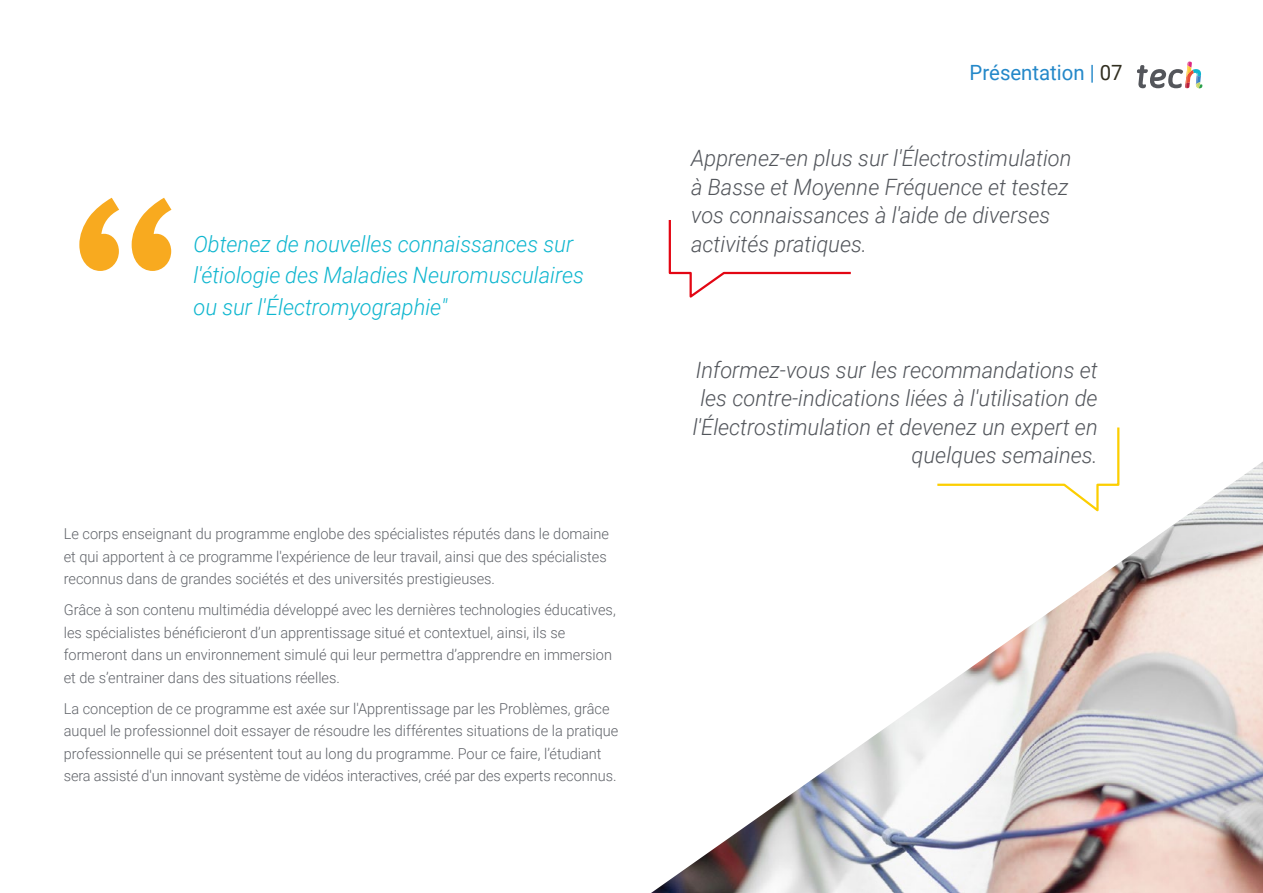
<style>
.page{position:relative;width:1263px;height:893px;background:#fff}
.page>*{position:absolute;margin:0;border:0;box-sizing:border-box;transform-origin:0 0}
.t1{font:italic 300 22.5px/28.5px "Roboto";color:#52555b;text-align:right}
.t2{font:italic 300 22.5px/31.5px "Roboto";color:#0fb6cf}
.t3{font:21px "Roboto";color:#2488c9}
.t4{font:300 15px/22.5px "Roboto";color:#61646a}
.s1{color:#312e20}
</style>
<div class="page">
<svg style="left:79px;top:198px;width:92px;height:73px"></svg>
<svg style="left:1117px;top:427px;width:3px;height:34px"></svg>
<img style="left:651px;top:461px;width:612px;height:432px">
<svg style="left:668px;top:220px;width:183px;height:78px"></svg>
<svg style="left:1137px;top:62px;width:65px;height:27px"></svg>
<h1 class="t2" style="left:193px;top:227px;width:392px">Obtenez de nouvelles connaissances sur l'étiologie des Maladies Neuromusculaires ou sur l'Électromyographie"</h1>
<p class="t4" style="left:64px;top:522px;width:547px">Le corps enseignant du programme englobe des spécialistes réputés dans le domaine et qui apportent à ce programme l'expérience de leur travail, ainsi que des spécialistes reconnus dans de grandes sociétés et des universités prestigieuses.</p>
<p class="t4" style="left:64px;top:598px;width:553px">Grâce à son contenu multimédia développé avec les dernières technologies éducatives, les spécialistes bénéficieront d’un apprentissage situé et contextuel, ainsi, ils se formeront dans un environnement simulé qui leur permettra d’apprendre en immersion et de s’entrainer dans des situations réelles.</p>
<p class="t4" style="left:64px;top:697px;width:556px">La conception de ce programme est axée sur l'Apprentissage par les Problèmes, grâce auquel le professionnel doit essayer de résoudre les différentes situations de la pratique professionnelle qui se présentent tout au long du programme. Pour ce faire, l’étudiant sera assisté d'un innovant système de vidéos interactives, créé par des experts reconnus.</p>
<h2 class="t3" style="left:970px;top:57px;width:155px">Présentation | <span class="s1">07</span></h2>
<h1 class="t1" style="left:691px;top:143px;width:382px;text-align:left">Apprenez-en plus sur l'Électrostimulation à Basse et Moyenne Fréquence et testez vos connaissances à l'aide de diverses activités pratiques.</h1>
<h1 class="t1" style="left:693px;top:355px;width:407px">Informez-vous sur les recommandations et les contre-indications liées à l'utilisation de l'Électrostimulation et devenez un expert en quelques semaines.</h1>
</div>
